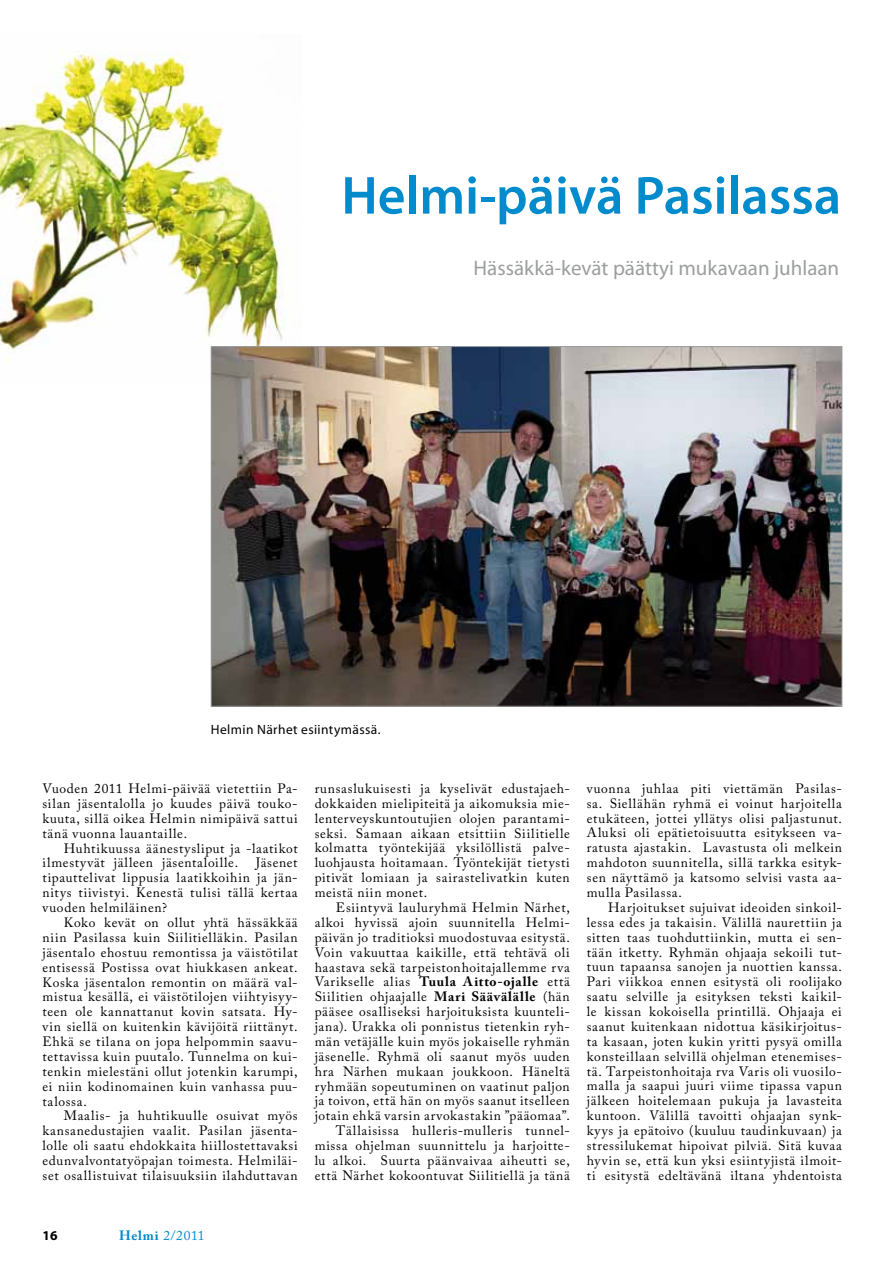
<style>
.page{position:relative;width:893px;height:1263px;background:#fff}
.page>*{position:absolute;margin:0;border:0;box-sizing:border-box;transform-origin:0 0}
.t1{font:600 54px "Myriad Pro";color:#008bcc}
.t2{font:21px "Myriad Pro";color:#9c9e9f}
.t3{font:13.5px/14.9px "Adobe Caslon Pro";letter-spacing:.055em;color:#000;text-align:justify}
.t4{font:13.5px "Myriad Pro";letter-spacing:.03em;color:#000}
.t5{font:13.5px "Adobe Caslon Pro";color:#008bcc}
.t6{font:700 13.5px "Myriad Pro";color:#000}
.s1{font-weight:700}
</style>
<div class="page">
<img style="left:0;top:51px;width:288px;height:333px">
<img style="left:213px;top:348px;width:627px;height:357px">
<h1 class="t1" style="left:341px;top:161px;width:501px">Helmi-päivä Pasilassa</h1>
<h2 class="t2" style="left:474px;top:255px;width:367px">Hässäkkä-kevät päättyi mukavaan juhlaan</h2>
<p class="t4" style="left:211px;top:721px;width:171px">Helmin Närhet esiintymässä.</p>
<p class="t3" style="left:43px;top:781px;width:257px">Vuoden 2011 Helmi-päivää vietettiin Pa&shy;silan jäsentalolla jo kuudes päivä touko&shy;kuuta, sillä oikea Helmin nimipäivä sattui tänä vuonna lauantaille.</p>
<p class="t3" style="left:43px;top:840px;width:257px;text-indent:21px">Huhtikuussa äänestysliput ja -laatikot ilmestyvät jälleen jäsentaloille.</p>
<p class="t3" style="left:43px;top:855px;width:257px;text-indent:213px">Jäsenet tipauttelivat lippusia laatikkoihin ja jän&shy;nitys tiivistyi. Kenestä tulisi tällä kertaa vuoden helmiläinen?</p>
<p class="t3" style="left:43px;top:915px;width:257px;text-indent:21px">Koko kevät on ollut yhtä hässäkkää niin Pasilassa kuin Siilitielläkin. Pasilan jäsentalo ehostuu remontissa ja väistötilat entisessä Postissa ovat hiukkasen ankeat.<br>Koska jäsentalon remontin on määrä val&shy;mistua kesällä, ei väistötilojen viihtyisyy&shy;teen ole kannattanut kovin satsata. Hy&shy;vin siellä on kuitenkin kävijöitä riittänyt.<br>Ehkä se tilana on jopa helpommin saavu&shy;tettavissa kuin puutalo. Tunnelma on kui&shy;tenkin mielestäni ollut jotenkin karumpi, ei niin kodinomainen kuin vanhassa puu&shy;talossa.</p>
<p class="t3" style="left:43px;top:1108px;width:257px;text-indent:21px">Maalis- ja huhtikuulle osuivat myös kansanedustajien vaalit. Pasilan jäsenta&shy;lolle oli saatu ehdokkaita hiillostettavaksi edunvalvontatyöpajan toimesta. Helmiläi&shy;set osallistuivat tilaisuuksiin ilahduttavan</p>
<p class="t3" style="left:315px;top:781px;width:257px">runsaslukuisesti ja kyselivät edustajaeh&shy;dokkaiden mielipiteitä ja aikomuksia mie&shy;lenterveyskuntoutujien olojen parantami&shy;seksi. Samaan aikaan etsittiin Siilitielle kolmatta työntekijää yksilöllistä palve&shy;luohjausta hoitamaan. Työntekijät tietysti pitivät lomiaan ja sairastelivatkin kuten meistä niin monet.</p>
<p class="t3" style="left:315px;top:900px;width:257px;text-align:right">Esiintyvä lauluryhmä Helmin Närhet, alkoi hyvissä ajoin suunnitella Helmi&shy;päivän jo traditioksi muodostuvaa esitystä.<br>Voin vakuuttaa kaikille, että tehtävä oli haastava sekä tarpeistonhoitajallemme rva Varikselle alias <span class="s1">Tuula Aitto-ojalle</span> että Siilitien ohjaajalle <span class="s1">Mari Säävälälle</span> (hän pääsee osalliseksi harjoituksista kuunteli&shy;jana). Urakka oli ponnistus tietenkin ryh&shy;män vetäjälle kuin myös jokaiselle ryhmän jäsenelle. Ryhmä oli saanut myös uuden hra Närhen mukaan joukkoon. Häneltä ryhmään sopeutuminen on vaatinut paljon ja toivon, että hän on myös saanut itselleen jotain ehkä varsin arvokastakin ”pääomaa”.<br>Tällaisissa hulleris-mulleris tunnel&shy;missa ohjelman suunnittelu ja harjoitte&shy;lu alkoi. Suurta päänvaivaa aiheutti se, että Närhet kokoontuvat Siilitiellä ja tänä</p>
<p class="t3" style="left:587px;top:781px;width:257px">vuonna juhlaa piti viettämän Pasilas&shy;sa. Siellähän ryhmä ei voinut harjoitella etukäteen, jottei yllätys olisi paljastunut.<br>Aluksi oli epätietoisuutta esitykseen va&shy;ratusta ajastakin. Lavastusta oli melkein mahdoton suunnitella, sillä tarkka esityk&shy;sen näyttämö ja katsomo selvisi vasta aa&shy;mulla Pasilassa.</p>
<p class="t3" style="left:587px;top:900px;width:257px;text-indent:21px">Harjoitukset sujuivat ideoiden sinkoil&shy;lessa edes ja takaisin. Välillä naurettiin ja sitten taas tuohduttiinkin, mutta ei sen&shy;tään itketty. Ryhmän ohjaaja sekoili tut&shy;tuun tapaansa sanojen ja nuottien kanssa.<br>Pari viikkoa ennen esitystä oli roolijako saatu selville ja esityksen teksti kaikil&shy;le kissan kokoisella printillä. Ohjaaja ei saanut kuitenkaan nidottua käsikirjoitus&shy;ta kasaan, joten kukin yritti pysyä omilla konsteillaan selvillä ohjelman etenemises&shy;tä. Tarpeistonhoitaja rva Varis oli vuosilo&shy;malla ja saapui juuri viime tipassa vapun jälkeen hoitelemaan pukuja ja lavasteita kuntoon. Välillä tavoitti ohjaajan synk&shy;kyys ja epätoivo (kuuluu taudinkuvaan) ja stressilukemat hipoivat pilviä. Sitä kuvaa hyvin se, että kun yksi esiintyjistä ilmoit&shy;ti esitystä edeltävänä iltana yhdentoista</p>
<p class="t6" style="left:43px;top:1226px;width:17px">16</p>
<p class="t5" style="left:119px;top:1227px;width:87px"><span class="s1">Helmi</span> 2/2011</p>
</div>
